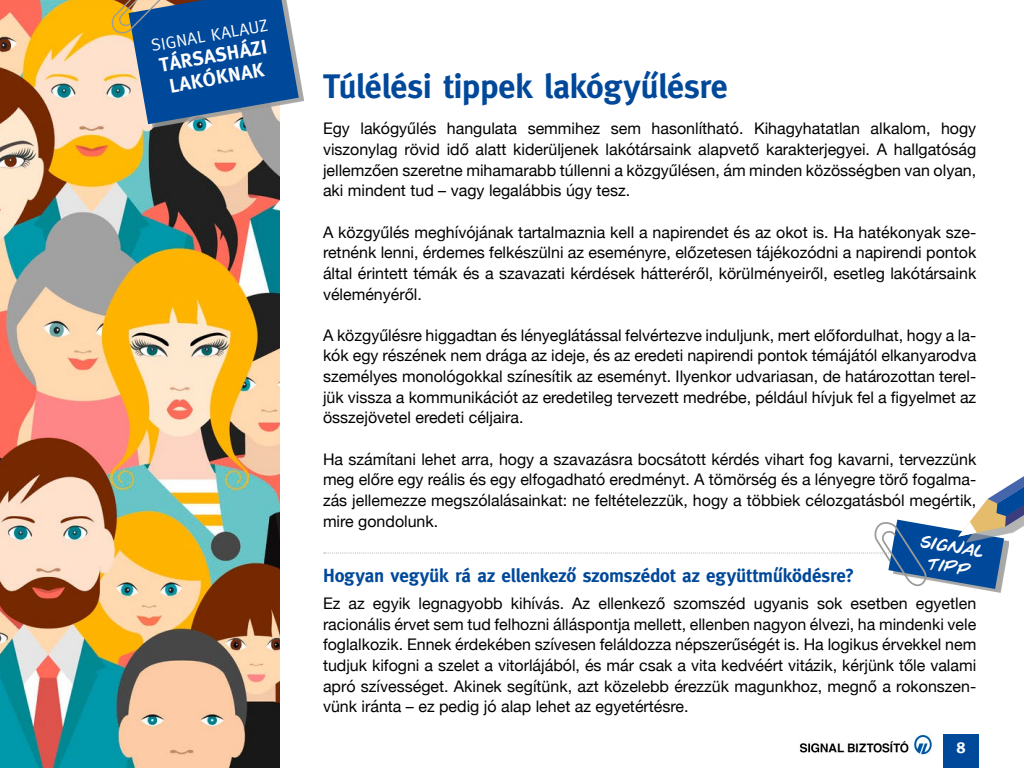
<style>
.page{position:relative;width:1024px;height:768px;background:#fff}
.page>*{position:absolute;margin:0;border:0;box-sizing:border-box;transform-origin:0 0}
.t1{font:700 34px "H Meta";letter-spacing:-.01em;color:#00489a}
.t2{font:700 19.7px/21.9px "H Meta";color:#fff;text-align:center}
.t3{font:700 19px "H Meta";letter-spacing:-.01em;color:#00489a}
.t4{font:17px "H Meta Normal";color:#fff}
.t5{font:16.9px/20.3px "Friday Script";color:#fff;text-align:center}
.t6{font:16px/20.6px "Helvetica Neue";color:#000;text-align:justify}
.t7{font:700 16px "H Meta";color:#fff}
</style>
<div class="page">
<img style="left:799px;top:734px;width:133px;height:21px">
<img style="left:0;top:0;width:280px;height:768px">
<div style="left:943px;top:734px;width:36px;height:34px;background:#00489a"></div>
<div style="left:133px;top:0;width:171px;height:128px;background:#9b9b9a;opacity:.88"></div>
<svg style="left:111px;top:0;width:188px;height:124px;background:#3d6c9e"></svg>
<div style="left:893px;top:523px;width:116px;height:69px;background:#9b9b9a;opacity:.88"></div>
<svg style="left:324px;top:476px;width:700px;height:113px"></svg>
<p class="t4" style="left:150px;top:35px;width:119px;rotate:-10deg">SIGNAL KALAUZ</p>
<p class="t2" style="left:157px;top:54px;width:110px;rotate:-10deg">TÁRSASHÁZI lakóknak</p>
<h1 class="t1" style="left:323px;top:64px;width:406px">Túlélési tippek lakógyûlésre</h1>
<p class="t6" style="left:323px;top:119px;width:655px">Egy lakógyűlés hangulata semmihez sem hasonlítható. Kihagyhatatlan alkalom, hogy viszonylag rövid idő alatt kiderüljenek lakótársaink alapvető karakterjegyei. A hallgatóság jellemzően szeretne mihamarabb túllenni a közgyűlésen, ám minden közösségben van olyan, aki mindent tud – vagy legalábbis úgy tesz.</p>
<p class="t6" style="left:323px;top:223px;width:655px">A közgyűlés meghívójának tartalmaznia kell a napirendet és az okot is. Ha hatékonyak sze&shy;retnénk lenni, érdemes felkészülni az eseményre, előzetesen tájékozódni a napirendi pontok által érintett témák és a szavazati kérdések hátteréről, körülményeiről, esetleg lakótársaink véleményéről.</p>
<p class="t6" style="left:323px;top:326px;width:655px">A közgyűlésre higgadtan és lényeglátással felvértezve induljunk, mert előfordulhat, hogy a la&shy;kók egy részének nem drága az ideje, és az eredeti napirendi pontok témájától elkanyarodva személyes monológokkal színesítik az eseményt. Ilyenkor udvariasan, de határozottan terel&shy;jük vissza a kommunikációt az eredetileg tervezett medrébe, például hívjuk fel a figyelmet az összejövetel eredeti céljaira.</p>
<p class="t6" style="left:323px;top:450px;width:655px">Ha számítani lehet arra, hogy a szavazásra bocsátott kérdés vihart fog kavarni, tervezzünk meg előre egy reális és egy elfogadható eredményt. A tömörség és a lényegre törő fogalma&shy;zás jellemezze megszólalásainkat: ne feltételezzük, hogy a többiek célozgatásból megértik, mire gondolunk.</p>
<p class="t3" style="left:323px;top:563px;width:533px">Hogyan vegyük rá az ellenkezô szomszédot az együttmûködésre?</p>
<p class="t6" style="left:323px;top:594px;width:655px">Ez az egyik legnagyobb kihívás. Az ellenkező szomszéd ugyanis sok esetben egyetlen racionális érvet sem tud felhozni álláspontja mellett, ellenben nagyon élvezi, ha mindenki vele foglalkozik. Ennek érdekében szívesen feláldozza népszerűségét is. Ha logikus érvekkel nem tudjuk kifogni a szelet a vitorlájából, és már csak a vita kedvéért vitázik, kérjünk tőle valami apró szívességet. Akinek segítünk, azt közelebb érezzük magunkhoz, megnő a rokonszen&shy;vünk iránta – ez pedig jó alap lehet az egyetértésre.</p>
<p class="t7" style="left:957px;top:737px;width:10px">8</p>
<p class="t5" style="left:922px;top:531px;width:65px;rotate:9deg">SIGNAl tipp</p>
</div>
